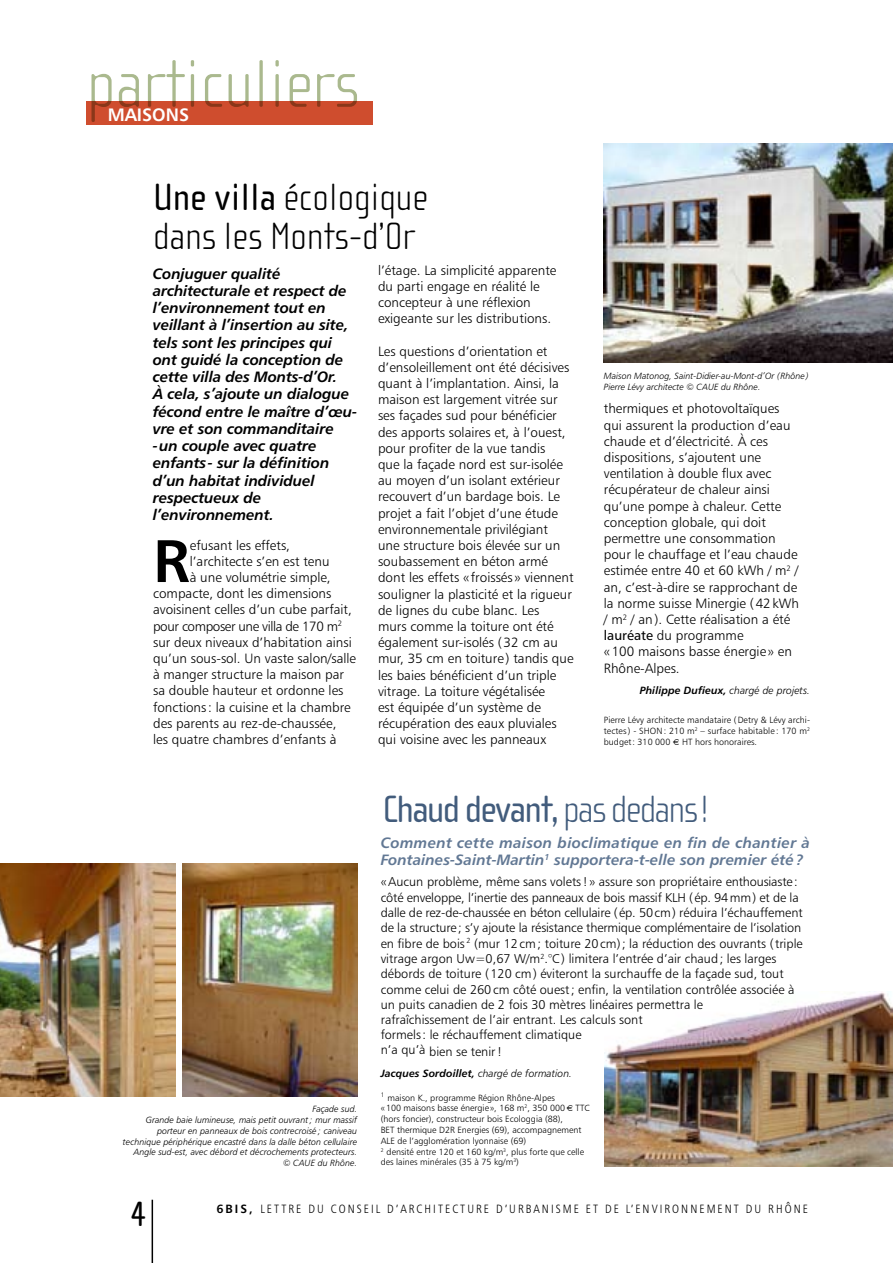
<style>
.page{position:relative;width:893px;height:1263px;background:#fff}
.page>*{position:absolute;margin:0;border:0;box-sizing:border-box;transform-origin:0 0}
.t1{font:100 69px "Cholla Sans";color:#aab98e}
.t2{font:60.15px "Humanist 777 BT Bold B";color:#000}
.t3{font:100 39px/39px "Cholla Sans";color:#000}
.t4{font:39px "Cholla Sans";letter-spacing:-.04em;color:#425c7c}
.t5{font:36px "Cholla Sans";color:#000}
.t6{font:18px "Humanist 777 BT Bold B";color:#fff}
.t7{font:15px/17.2px "Humanist 777 BT Bold Italic B";letter-spacing:-.01em;color:#000}
.t8{font:15px/17.2px "Humanist 777 BT Bold Italic B";color:#627894}
.t9{font:13.5px/16.2px "Humanist 777 BT Light B";color:#000}
.t10{font:13.5px "Humanist 777 BT Light B";letter-spacing:-.03em;color:#000}
.t11{font:12.75px/15.3px "Humanist 777 BT Light B";color:#000}
.t12{font:12px "Humanist 777 BT Light Condensed B";letter-spacing:.17em;color:#000}
.t13{font:10.5px "Humanist 777 BT Bold Italic B";color:#000}
.t14{font:9px/10.8px "Humanist 777 BT Light B";color:#000}
.t15{font:9px/10.8px "Humanist 777 BT Light Italic B";color:#000}
.s1{font-weight:400}
.s2{font-family:"Humanist 777 BT Roman B"}
.s3{font-family:"Humanist 777 BT Light Italic B"}
.s4{font-family:"Gadget"}
.s5{font-weight:100}
.s6{font-family:"Geneva"}
.s7{font-family:"Humanist 777 BT Bold B"}
</style>
<div class="page">
<img style="left:604px;top:992px;width:289px;height:174px">
<hr style="left:152px;top:1200px;width:1px;height:63px;background:#000">
<div style="left:86px;top:102px;width:287px;height:23px;background:#cf4d2e"></div>
<img style="left:604px;top:144px;width:289px;height:219px">
<img style="left:0;top:863px;width:175px;height:234px">
<img style="left:182px;top:863px;width:175px;height:234px">
<h1 class="t1" style="left:87px;top:46px;width:274px">particuliers</h1>
<h3 class="t6" style="left:108px;top:103px;width:83px">MAISONS</h3>
<h3 class="t3" style="left:153px;top:178px;width:276px"><span class="s1">Une villa</span> écologique dans les Monts-d’Or</h3>
<p class="t7" style="left:153px;top:264px;width:206px">Conjuguer qualité architecturale et respect de l’environnement tout en veillant à l’insertion au site, tels sont les principes qui ont guidé la conception de cette villa des Monts-d’Or.<br>À cela, s’ajoute un dialogue fécond entre le maître d’œu&shy;vre et son commanditaire -un couple avec quatre enfants- sur la définition d’un habitat individuel respectueux de l’environnement.</p>
<h2 class="t2" style="left:153px;top:523px;width:38px">R</h2>
<p class="t9" style="left:190px;top:537px;width:102px">efusant les effets,</p>
<p class="t9" style="left:190px;top:553px;width:141px">l’architecte s’en est tenu</p>
<p class="t9" style="left:190px;top:569px;width:142px">à une volumétrie simple,</p>
<p class="t9" style="left:153px;top:585px;width:180px">compacte, dont les dimensions</p>
<p class="t9" style="left:153px;top:601px;width:200px">avoisinent celles d’un cube parfait,</p>
<p class="t10" style="left:153px;top:618px;width:191px">pour composer une villa de 170 m<sup>2</sup></p>
<p class="t9" style="left:153px;top:634px;width:200px">sur deux niveaux d’habitation ainsi</p>
<p class="t9" style="left:153px;top:650px;width:205px">qu’un sous-sol. Un vaste salon/salle</p>
<p class="t9" style="left:153px;top:666px;width:192px">à manger structure la maison par</p>
<p class="t9" style="left:153px;top:682px;width:192px">sa double hauteur et ordonne les</p>
<p class="t9" style="left:153px;top:699px;width:199px">fonctions: la cuisine et la chambre</p>
<p class="t9" style="left:153px;top:715px;width:185px">des parents au rez-de-chaussée,</p>
<p class="t9" style="left:153px;top:731px;width:185px">les quatre chambres d’enfants à</p>
<p class="t9" style="left:378px;top:261px;width:180px">l’étage. La simplicité apparente du parti engage en réalité le concepteur à une réflexion exigeante sur les distributions.</p>
<p class="t9" style="left:378px;top:342px;width:197px">Les questions d’orientation et d’ensoleillement ont été décisives quant à l’implantation. Ainsi, la maison est largement vitrée sur ses façades sud pour bénéficier des apports solaires et, à l’ouest, pour profiter de la vue tandis<br>que la façade nord est sur-isolée au moyen d’un isolant extérieur recouvert d’un bardage bois. Le projet a fait l’objet d’une étude environnementale privilégiant<br>une structure bois élevée sur un soubassement en béton armé dont les effets « froissés » viennent souligner la plasticité et la rigueur de lignes du cube blanc. Les<br>murs comme la toiture ont été également sur-isolés (32 cm au mur, 35 cm en toiture ) tandis que les baies bénéficient d’un triple vitrage. La toiture végétalisée<br>est équipée d’un système de récupération des eaux pluviales qui voisine avec les panneaux</p>
<p class="t15" style="left:604px;top:370px;width:206px">Maison Matonog, Saint-Didier-au-Mont-d’Or (Rhône )<br>Pierre Lévy architecte © CAUE du Rhône.</p>
<p class="t9" style="left:604px;top:400px;width:197px">thermiques et photovoltaïques qui assurent la production d’eau chaude et d’électricité. À ces dispositions, s’ajoutent une ventilation à double flux avec récupérateur de chaleur ainsi qu’une pompe à chaleur. Cette conception globale, qui doit permettre une consommation pour le chauffage et l’eau chaude estimée entre 40 et 60 kWh / m<sup>2</sup> / an, c’est-à-dire se rapprochant de la norme suisse Minergie (42kWh / m<sup>2</sup> / an). Cette réalisation a été <span class="s2">lauréate</span> du programme<br>«100 maisons basse énergie » en<br>Rhône-Alpes.</p>
<p class="t13" style="left:640px;top:684px;width:172px">Philippe Dufieux, <span class="s3">chargé de projets.</span></p>
<p class="t14" style="left:604px;top:714px;width:208px;text-align:justify">Pierre Lévy architecte mandataire (Detry &amp; Lévy archi&shy;tectes) - SHON: 210 m<sup>2</sup> – surface habitable : 170 m<sup>2 </sup>budget: 310 000 <span class="s4">€</span> HT hors honoraires.</p>
<p class="t15" style="left:123px;top:1103px;width:236px;text-align:right">Façade sud.<br>Grande baie lumineuse, mais petit ouvrant; mur massif porteur en panneaux de bois contrecroisé ; caniveau technique périphérique encastré dans la dalle béton cellulaire Angle sud-est, avec débord et décrochements protecteurs.<br>© CAUE du Rhône.</p>
<h3 class="t4" style="left:382px;top:787px;width:328px">Chaud devant, <span class="s5">pas dedans!</span></h3>
<p class="t8" style="left:381px;top:834px;width:431px">Comment cette maison bioclimatique en fin de chantier à<br>Fontaines-Saint-Martin<sup>1</sup> supportera-t-elle son premier été?</p>
<p class="t11" style="left:381px;top:874px;width:423px">«Aucun problème, même sans volets! » assure son propriétaire enthousiaste: côté enveloppe, l’inertie des panneaux de bois massif KLH (ép. 94mm) et de la dalle de rez-de-chaussée en béton cellulaire (ép. 50cm) réduira l’échauffement de la structure; s’y ajoute la résistance thermique complémentaire de l’isolation en fibre de bois <sup>2</sup> (mur 12cm; toiture 20cm); la réduction des ouvrants (triple vitrage argon Uw=0,67 W/m<sup>2</sup>.°C) limitera l’entrée d’air chaud; les larges débords de toiture (120 cm) éviteront la surchauffe de la façade sud, tout comme celui de 260cm côté ouest; enfin, la ventilation contrôlée associée à un puits canadien de 2 fois 30 mètres linéaires permettra le<br>rafraîchissement de l’air entrant. Les calculs sont<br>formels: le réchauffement climatique</p>
<p class="t11" style="left:381px;top:1044px;width:123px">n’a qu’à bien se tenir!</p>
<p class="t13" style="left:381px;top:1066px;width:193px">Jacques Sordoillet, <span class="s3">chargé de formation.</span></p>
<p class="t14" style="left:381px;top:1092px;width:210px"><sup>1</sup> maison K., programme Région Rhône-Alpes<br>«100 maisons basse énergie », 168 m<sup>2</sup>, 350 000<span class="s6">€</span> TTC (hors foncier), constructeur bois Ecologgia (88),<br>BET thermique D2R Energies (69), accompagnement ALE de l’agglomération lyonnaise (69)<br><sup>2</sup> densité entre 120 et 160 kg/m<sup>3</sup>, plus forte que celle des laines minérales (35 à 75 kg/m<sup>3</sup>)</p>
<h3 class="t5" style="left:130px;top:1194px;width:17px">4</h3>
<p class="t12" style="left:216px;top:1201px;width:593px"><span class="s7">6BIS,</span> LETTRE DU CONSEIL D’ARCHITECTURE D’URBANISME ET DE L’ENVIRONNEMENT DU RHÔNE</p>
</div>
